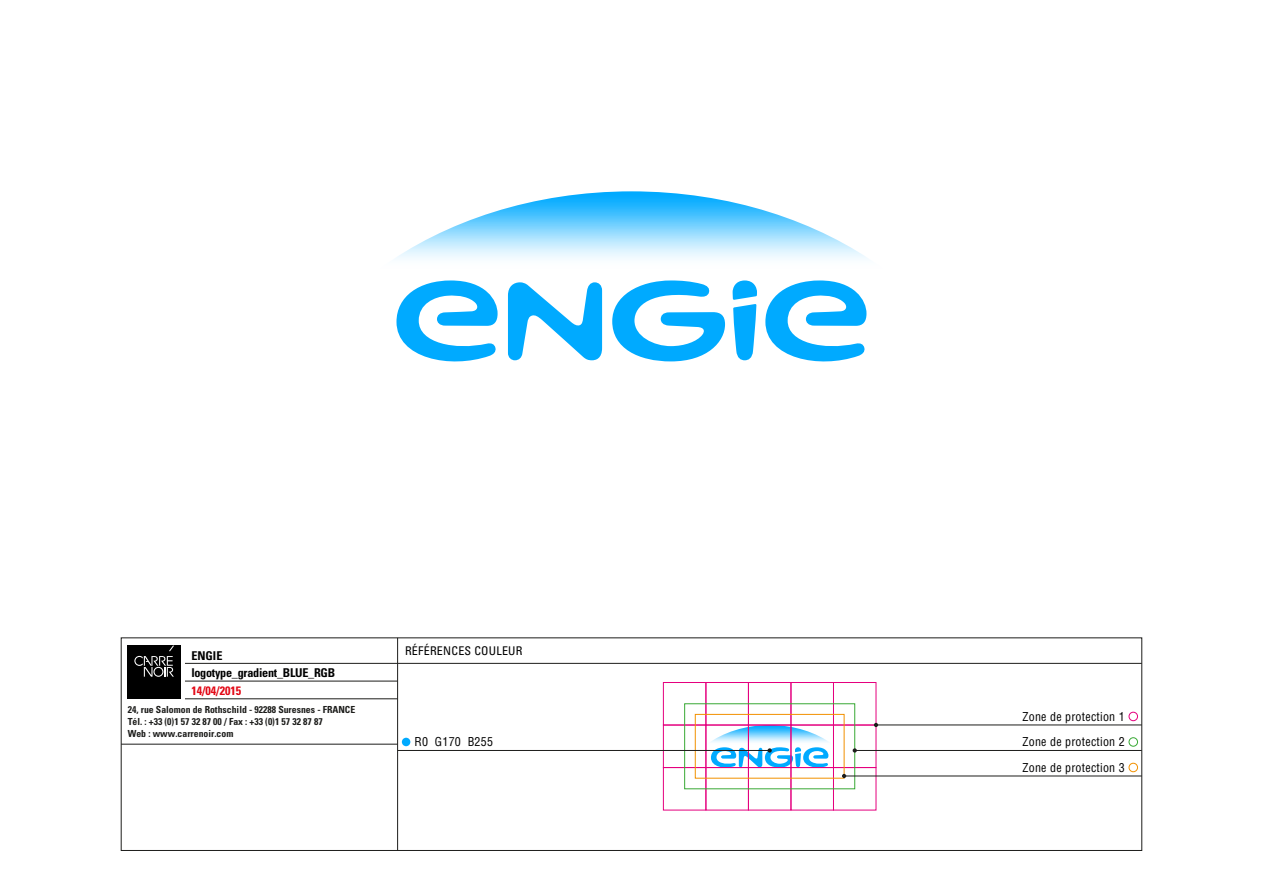
<style>
.page{position:relative;width:1263px;height:893px;background:#fff}
.page>*{position:absolute;margin:0;border:0;box-sizing:border-box;transform-origin:0 0}
.t1{font:700 condensed 12.15px/17.7px "Univers";letter-spacing:-.02em;color:#000}
.t2{font:700 condensed 12.15px "Univers";color:#e20613}
.t3{font:condensed 12px "Helvetica";letter-spacing:.02em;color:#000}
.t4{font:condensed 12px "Univers";letter-spacing:.02em;color:#000}
.t5{font:700 condensed 9.75px/12px "Univers";color:#1d1d1b}
</style>
<div class="page">
<div style="left:663px;top:682px;width:43px;height:43px;border:1px solid #e5007e"></div>
<div style="left:748px;top:682px;width:43px;height:43px;border:1px solid #e5007e"></div>
<div style="left:833px;top:682px;width:43px;height:43px;border:1px solid #e5007e"></div>
<div style="left:663px;top:725px;width:43px;height:43px;border:1px solid #e5007e"></div>
<div style="left:833px;top:725px;width:43px;height:43px;border:1px solid #e5007e"></div>
<div style="left:663px;top:767px;width:43px;height:43px;border:1px solid #e5007e"></div>
<div style="left:748px;top:767px;width:43px;height:43px;border:1px solid #e5007e"></div>
<div style="left:833px;top:767px;width:43px;height:43px;border:1px solid #e5007e"></div>
<div style="left:684px;top:704px;width:171px;height:85px;border:1px solid #39a935"></div>
<div style="left:695px;top:714px;width:149px;height:64px;border:1px solid #f29100"></div>
<div style="left:121px;top:637px;width:1021px;height:214px;border:1px solid #1d1d1b"></div>
<hr style="left:397px;top:638px;width:1px;height:212px;background:#1d1d1b">
<div style="left:128px;top:646px;width:53px;height:53px;background:#000"></div>
<svg style="left:134px;top:646px;width:40px;height:31px"></svg>
<hr style="left:398px;top:663px;width:744px;height:1px;background:#1d1d1b">
<hr style="left:185px;top:663px;width:213px;height:1px;background:#1d1d1b">
<hr style="left:185px;top:681px;width:213px;height:1px;background:#1d1d1b">
<hr style="left:185px;top:698px;width:213px;height:1px;background:#1d1d1b">
<hr style="left:121px;top:744px;width:277px;height:1px;background:#1d1d1b">
<hr style="left:398px;top:750px;width:372px;height:1px;background:#1d1d1b">
<div style="left:402px;top:738px;width:8px;height:8px;background:#0af;border-radius:50%"></div>
<svg style="left:707px;top:725px;width:126px;height:44px"></svg>
<hr style="left:876px;top:725px;width:266px;height:1px;background:#1d1d1b">
<div style="left:1129px;top:712px;width:9px;height:9px;border:1px solid #e5007e;border-radius:50%"></div>
<svg style="left:874px;top:723px;width:4px;height:4px"></svg>
<hr style="left:844px;top:776px;width:298px;height:1px;background:#1d1d1b">
<div style="left:1129px;top:763px;width:9px;height:9px;border:1px solid #f29100;border-radius:50%"></div>
<svg style="left:842px;top:774px;width:4px;height:4px"></svg>
<hr style="left:855px;top:750px;width:287px;height:1px;background:#1d1d1b">
<div style="left:1129px;top:737px;width:9px;height:9px;border:1px solid #39a935;border-radius:50%"></div>
<svg style="left:853px;top:748px;width:4px;height:5px"></svg>
<svg style="left:395px;top:191px;width:473px;height:68px"></svg>
<svg style="left:508px;top:282px;width:94px;height:78px"></svg>
<svg style="left:765px;top:280px;width:101px;height:82px"></svg>
<svg style="left:396px;top:280px;width:102px;height:82px"></svg>
<svg style="left:732px;top:280px;width:25px;height:80px"></svg>
<svg style="left:612px;top:280px;width:113px;height:81px"></svg>
<p class="t1" style="left:191px;top:646px;width:145px">ENGIE logotype_gradient_BLUE_RGB</p>
<p class="t2" style="left:191px;top:683px;width:51px">14/04/2015</p>
<p class="t5" style="left:128px;top:704px;width:229px">24, rue Salomon de Rothschild - 92288 Suresnes - FRANCE<br>Tél. : +33 (0)1 57 32 87 00 / Fax : +33 (0)1 57 32 87 87<br>Web : www.carrenoir.com</p>
<p class="t4" style="left:405px;top:643px;width:119px">RÉFÉRENCES COULEUR</p>
<p class="t3" style="left:415px;top:734px;width:80px">R0 G170 B255</p>
<p class="t3" style="left:1022px;top:709px;width:104px">Zone de protection 1</p>
<p class="t3" style="left:1022px;top:760px;width:104px">Zone de protection 3</p>
<p class="t3" style="left:1022px;top:734px;width:104px">Zone de protection 2</p>
</div>
